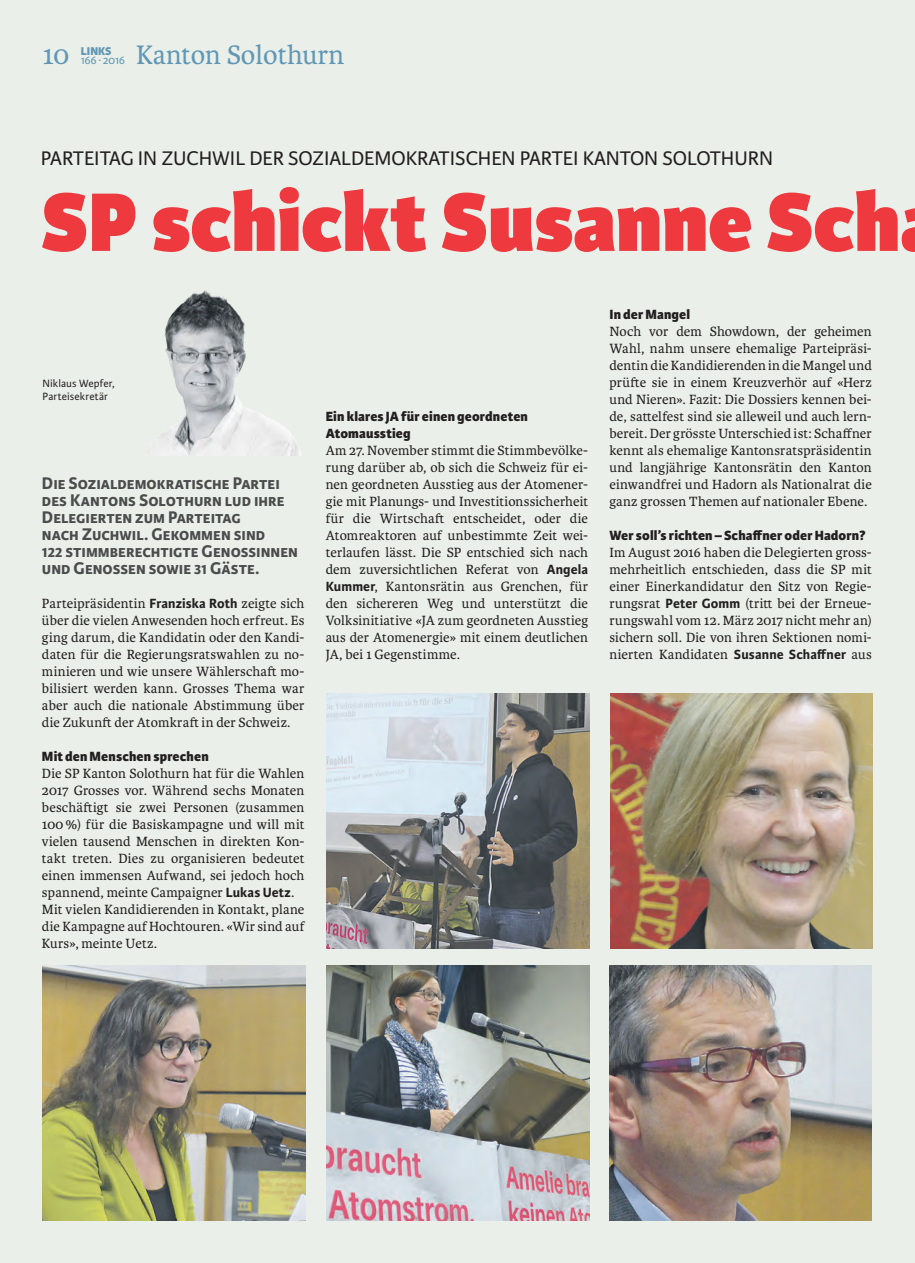
<style>
.page{position:relative;width:915px;height:1263px;background:#fff}
.page>*{position:absolute;margin:0;border:0;box-sizing:border-box;transform-origin:0 0}
.t1{font:800 88.5px "Karmina Sans";letter-spacing:-.005em;color:#ee3a3e}
.t2{font:28.5px "Karmina";color:#6197b5}
.t3{font:21px "Karmina Sans";color:#231f20}
.t4{font:700 18px/17px "Karmina Sans";color:#4b4c4d}
.t5{font:14.25px/17px "Karmina";letter-spacing:.01em;color:#231f20;text-align:justify}
.t6{font:800 14.25px/17px "Karmina Sans";letter-spacing:.01em;color:#231f20}
.t7{font:12px "Karmina Sans";letter-spacing:-.035em;color:#6197b5}
.t8{font:800 12px "Karmina Sans";color:#6197b5}
.t9{font:11.25px/12.8px "Karmina Sans";letter-spacing:.015em;color:#231f20}
.s1{font-family:"Karmina Sans";font-weight:700}
</style>
<div class="page">
<div style="left:0;top:0;width:914px;height:1263px;background:#eaf0e9"></div>
<img style="left:161px;top:290px;width:140px;height:165px">
<img style="left:609px;top:965px;width:262px;height:255px">
<img style="left:610px;top:693px;width:262px;height:255px">
<img style="left:42px;top:965px;width:263px;height:255px">
<img style="left:326px;top:693px;width:263px;height:255px">
<img style="left:326px;top:965px;width:263px;height:255px">
<p class="t7" style="left:81px;top:53px;width:46px">166∙ 2016</p>
<h2 class="t2" style="left:136px;top:39px;width:209px">Kanton Solothurn</h2>
<h2 class="t2" style="left:43px;top:39px;width:28px">10</h2>
<p class="t8" style="left:81px;top:44px;width:32px">LINKS</p>
<h3 class="t3" style="left:41px;top:146px;width:733px">PARTEITAG IN ZUCHWIL DER SOZIALDEMOKRATISCHEN PARTEI KANTON SOLOTHURN</h3>
<h1 class="t1" style="left:41px;top:169px;width:860px">SP schickt Susanne Sch</h1>
<p class="t9" style="left:43px;top:377px;width:74px">Niklaus Wepfer,<br>Parteisekretär</p>
<p class="t4" style="left:42px;top:475px;width:257px">Die Sozialdemokratische Partei des Kantons Solothurn lud ihre<br>Delegierten zum Parteitag<br>nach Zuchwil. Gekommen sind<br>122 stimmberechtigte Genossinnen und Genossen sowie 31 Gäste.</p>
<p class="t5" style="left:42px;top:595px;width:264px">Parteipräsidentin <span class="s1">Franziska Roth</span> zeigte sich über die vielen Anwesenden hoch erfreut. Es ging darum, die Kandidatin oder den Kandi&shy;daten für die Regierungsratswahlen zu no&shy;minieren und wie unsere Wählerschaft mo&shy;bilisiert werden kann. Grosses Thema war aber auch die nationale Abstimmung über die Zukunft der Atomkraft in der Schweiz.</p>
<p class="t6" style="left:42px;top:748px;width:168px">Mit den Menschen sprechen</p>
<p class="t5" style="left:42px;top:765px;width:264px;text-align:left">Die SP Kanton Solothurn hat für die Wahlen 2017 Grosses vor. Während sechs Monaten beschäftigt sie zwei Personen (zusammen 100%) für die Basiskampagne und will mit vielen tausend Menschen in direkten Kon&shy;takt treten. Dies zu organisieren bedeutet einen immensen Aufwand, sei jedoch hoch spannend, meinte Campaigner <span class="s1">Lukas Uetz</span>.<br>Mit vielen Kandidierenden in Kontakt, plane die Kampagne auf Hochtouren. «Wir sind auf Kurs», meinte Uetz.</p>
<p class="t6" style="left:325px;top:408px;width:204px">Ein klares JA für einen geordneten<br>Atomausstieg</p>
<p class="t5" style="left:325px;top:442px;width:264px">Am 27. November stimmt die Stimmbevölke&shy;rung darüber ab, ob sich die Schweiz für ei&shy;nen geordneten Ausstieg aus der Atomener&shy;gie mit Planungs- und Investitionssicherheit für die Wirtschaft entscheidet, oder die Atomreaktoren auf unbestimmte Zeit wei&shy;terlaufen lässt. Die SP entschied sich nach dem zuversichtlichen Referat von <span class="s1">Angela Kummer</span>, Kantonsrätin aus Grenchen, für den sichereren Weg und unterstützt die Volksinitiative «JA zum geordneten Ausstieg aus der Atomenergie» mit einem deutlichen JA, bei 1 Gegenstimme.</p>
<p class="t6" style="left:609px;top:306px;width:82px">In der Mangel</p>
<p class="t5" style="left:609px;top:323px;width:264px">Noch vor dem Showdown, der geheimen Wahl, nahm unsere ehemalige Parteipräsi&shy;dentin die Kandidierenden in die Mangel und prüfte sie in einem Kreuzverhör auf «Herz und Nieren». Fazit: Die Dossiers kennen bei&shy;de, sattelfest sind sie alleweil und auch lern&shy;bereit. Der grösste Unterschied ist: Schaffner kennt als ehemalige Kantonsratspräsidentin und langjährige Kantonsrätin den Kanton einwandfrei und Hadorn als Nationalrat die ganz grossen Themen auf nationaler Ebene.</p>
<p class="t6" style="left:609px;top:527px;width:258px">Wer soll’s richten – Schaffner oder Hadorn?</p>
<p class="t5" style="left:609px;top:544px;width:264px">Im August 2016 haben die Delegierten gross&shy;mehrheitlich entschieden, dass die SP mit einer Einerkandidatur den Sitz von Regie&shy;rungsrat <span class="s1">Peter Gomm</span> (tritt bei der Erneue&shy;rungswahl vom 12. März 2017 nicht mehr an) sichern soll. Die von ihren Sektionen nomi&shy;nierten Kandidaten <span class="s1">Susanne Schaffner</span> aus</p>
</div>
